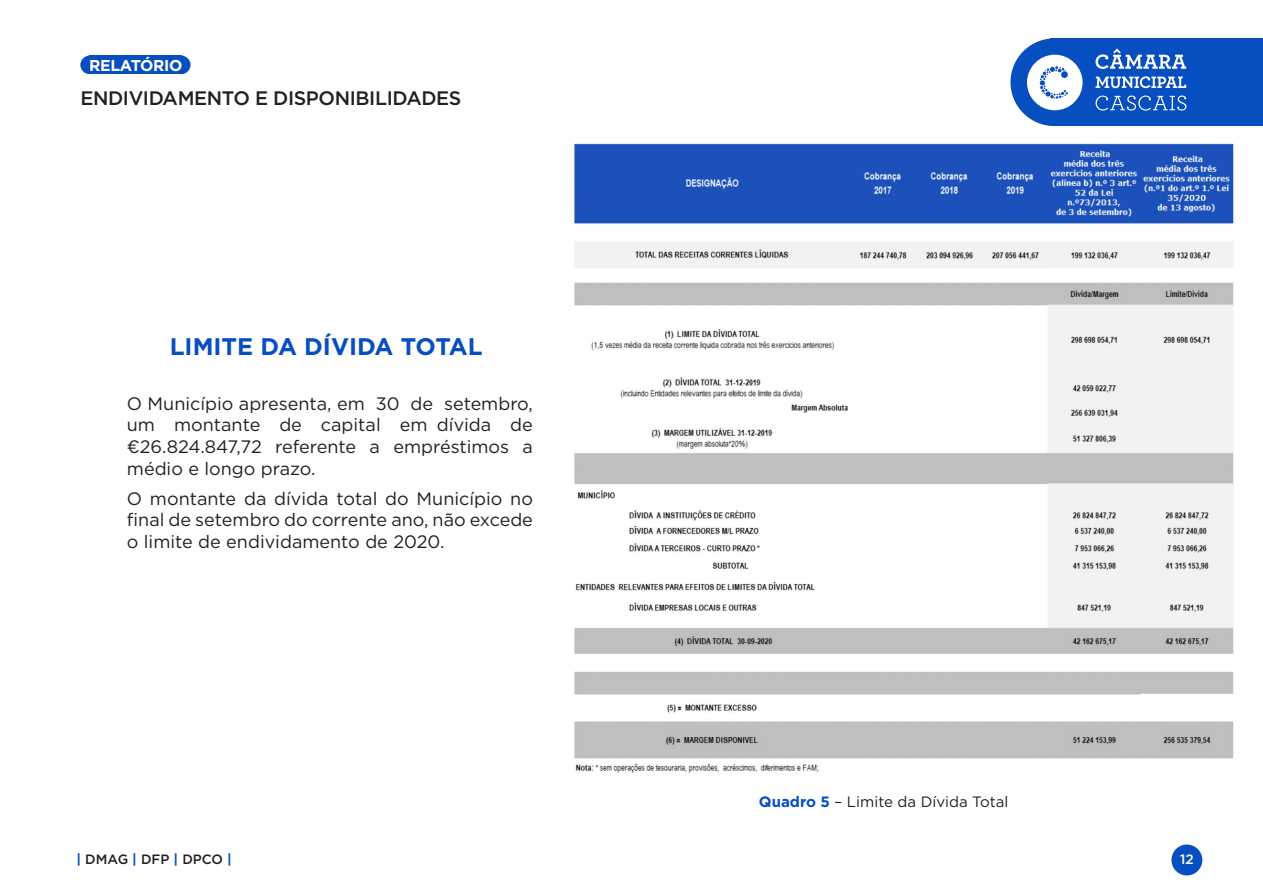
<style>
.page{position:relative;width:1263px;height:893px;background:#fff}
.page>*{position:absolute;margin:0;border:0;box-sizing:border-box;transform-origin:0 0}
.titulo{font:700 24px "Gotham";color:#074ec1}
.t1{font:500 19.5px "Gotham";letter-spacing:-.02em;color:#231f20}
.texto{font:18px/21.6px "Gotham";color:#231f20;text-align:justify}
.t2{font:700 15.75px "Gotham";letter-spacing:-.02em;color:#fff}
.texto-2{font:15px "Gotham";color:#231f20}
.t3{font:500 13.5px "Gotham";color:#231f20}
.t4{font:500 13.5px "Gotham";color:#fff}
.s1{font-weight:700;color:#074ec1}
</style>
<div class="page">
<div style="left:1171px;top:844px;width:31px;height:31px;background:#074ec1;border-radius:50%"></div>
<div style="left:1051px;top:38px;width:212px;height:88px;background:#074ec1"></div>
<div style="left:1010px;top:38px;width:88px;height:88px;background:#074ec1;border-radius:50%"></div>
<div style="left:89px;top:56px;width:92px;height:18px;background:#074ec1"></div>
<div style="left:80px;top:56px;width:19px;height:18px;background:#074ec1;border-radius:50%"></div>
<div style="left:172px;top:56px;width:19px;height:18px;background:#074ec1;border-radius:50%"></div>
<svg style="left:1095px;top:49px;width:91px;height:20px"></svg>
<svg style="left:1095px;top:96px;width:91px;height:15px"></svg>
<svg style="left:1095px;top:76px;width:91px;height:12px"></svg>
<svg style="left:1027px;top:55px;width:55px;height:55px"></svg>
<img style="left:574px;top:143px;width:660px;height:630px">
<p class="t2" style="left:89px;top:55px;width:95px">RELATÓRIO</p>
<p class="t1" style="left:80px;top:85px;width:383px">ENDIVIDAMENTO E DISPONIBILIDADES</p>
<p class="titulo" style="left:170px;top:331px;width:314px">LIMITE DA DÍVIDA TOTAL</p>
<p class="texto" style="left:127px;top:392px;width:408px">O Município apresenta, em 30 de setembro, um montante de capital em dívida de €26.824.847,72 referente a empréstimos a médio e longo prazo.</p>
<p class="texto" style="left:127px;top:487px;width:408px">O montante da dívida total do Município no final de setembro do corrente ano, não excede o limite de endividamento de 2020.</p>
<p class="texto-2" style="left:759px;top:792px;width:251px"><span class="s1">Quadro 5</span> – Limite da Dívida Total</p>
<p class="t3" style="left:77px;top:850px;width:157px"><span class="s1">|</span> DMAG <span class="s1">|</span> DFP <span class="s1">|</span> DPCO <span class="s1">|</span></p>
<p class="t4" style="left:1180px;top:850px;width:15px">12</p>
</div>
